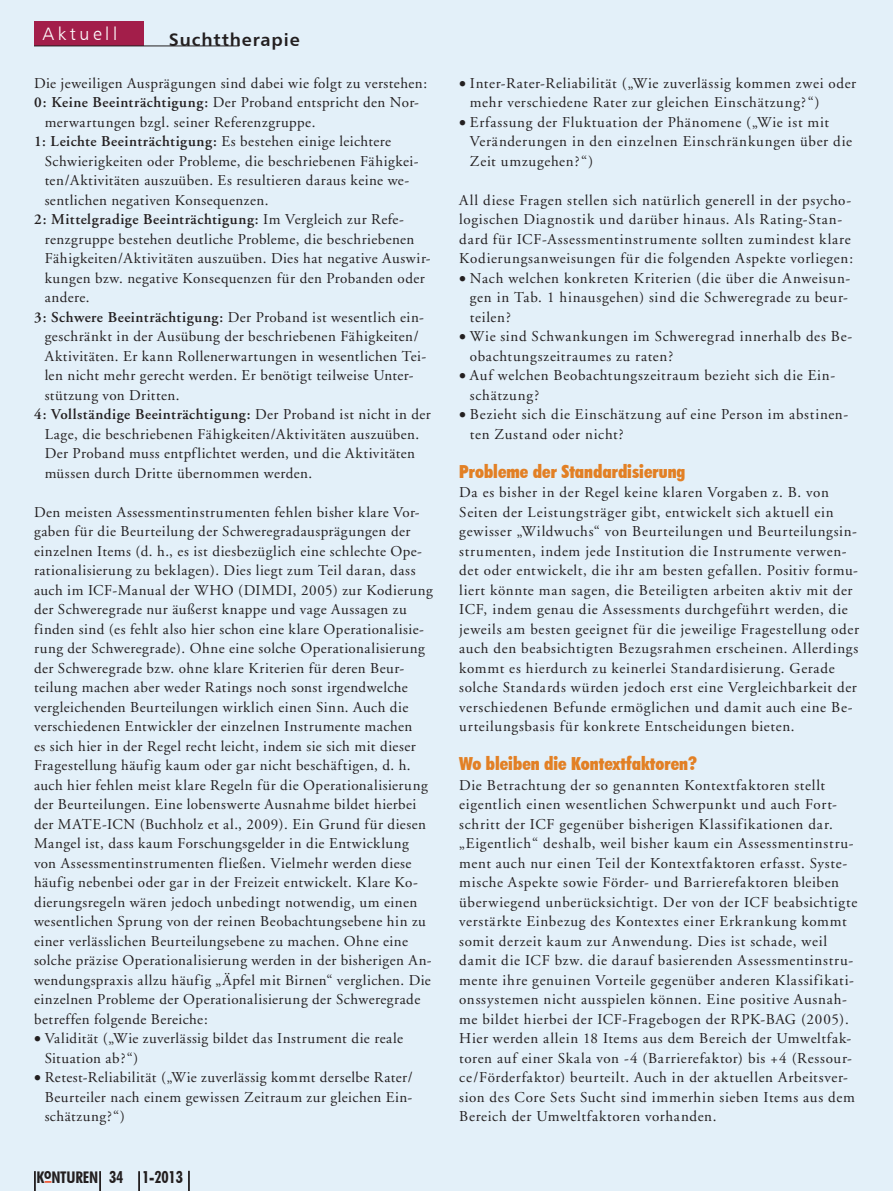
<style>
.page{position:relative;width:893px;height:1191px;background:#e3f0f9}
.page>*{position:absolute;margin:0;border:0;box-sizing:border-box;transform-origin:0 0}
.t1{font:900 condensed 18px "Futura BT";color:#e28025}
.t2{font:18px "Humanist 777 BT Bold B";letter-spacing:.045em;color:#231f20}
.t3{font:18px "Humanist 777 BT Light B";letter-spacing:.2em;color:#fff}
.t4{font:700 condensed 16.05px "Futura BT";letter-spacing:-.01em;color:#231f20}
.t5{font:15px/19.5px "Adobe Garamond";letter-spacing:.04em;color:#231f20}
.t6{font:600 15px "Adobe Garamond";letter-spacing:.035em;color:#231f20}
.s1{font-weight:600}
.s2{font-weight:400}
.s3{font-size:16.5px}
</style>
<div class="page">
<hr style="left:34px;top:1171px;width:2px;height:20px;background:#231f20">
<hr style="left:99px;top:1171px;width:2px;height:20px;background:#231f20">
<hr style="left:138px;top:1171px;width:2px;height:20px;background:#231f20">
<hr style="left:188px;top:1170px;width:2px;height:21px;background:#231f20">
<div style="left:34px;top:21px;width:109px;height:25px;background:#a31e4a"></div>
<hr style="left:34px;top:46px;width:205px;height:1px;background:#231f20">
<p class="t3" style="left:43px;top:23px;width:76px">Aktuell</p>
<p class="t2" style="left:169px;top:28px;width:132px">Suchttherapie</p>
<p class="t5" style="left:34px;top:73px;width:395px">Die jeweiligen Ausprägungen sind dabei wie folgt zu verstehen:</p>
<p class="t5" style="left:34px;top:93px;width:387px"><span class="s1">0: Keine Beeinträchtigung:</span> Der Proband entspricht den Nor-</p>
<p class="t5" style="left:45px;top:112px;width:272px">merwartungen bzgl. seiner Referenzgruppe.</p>
<p class="t6" style="left:34px;top:133px;width:359px">1: Leichte Beeinträchtigung: <span class="s2">Es bestehen einige leichtere</span></p>
<p class="t5" style="left:45px;top:151px;width:375px">Schwierigkeiten oder Probleme, die beschriebenen Fähigkei-</p>
<p class="t5" style="left:45px;top:171px;width:366px">ten/Aktivitäten auszuüben. Es resultieren daraus keine we-</p>
<p class="t5" style="left:45px;top:190px;width:225px">sentlichen negativen Konsequenzen.</p>
<p class="t6" style="left:34px;top:211px;width:371px">2: Mittelgradige Beeinträchtigung: <span class="s2">Im Vergleich zur Refe-</span></p>
<p class="t5" style="left:45px;top:229px;width:371px">renzgruppe bestehen deutliche Probleme, die beschriebenen</p>
<p class="t5" style="left:45px;top:249px;width:387px">Fähigkeiten/Aktivitäten auszuüben. Dies hat negative Auswir-</p>
<p class="t5" style="left:45px;top:268px;width:381px">kungen bzw. negative Konsequenzen für den Probanden oder</p>
<p class="t5" style="left:45px;top:288px;width:46px">andere.</p>
<p class="t5" style="left:34px;top:307px;width:392px"><span class="s1">3: Schwere Beeinträchtigung:</span> Der Proband ist wesentlich ein-</p>
<p class="t5" style="left:45px;top:327px;width:376px">geschränkt in der Ausübung der beschriebenen Fähigkeiten/</p>
<p class="t5" style="left:45px;top:346px;width:383px">Aktivitäten. Er kann Rollenerwartungen in wesentlichen Tei-</p>
<p class="t5" style="left:45px;top:366px;width:370px">len nicht mehr gerecht werden. Er benötigt teilweise Unter-</p>
<p class="t5" style="left:45px;top:385px;width:136px">stützung von Dritten.</p>
<p class="t6" style="left:34px;top:406px;width:398px">4: Vollständige Beeinträchtigung: <span class="s2">Der Proband ist nicht in der</span></p>
<p class="t5" style="left:45px;top:424px;width:376px">Lage, die beschriebenen Fähigkeiten/Aktivitäten auszuüben.</p>
<p class="t5" style="left:45px;top:444px;width:372px">Der Proband muss entpflichtet werden, und die Aktivitäten</p>
<p class="t5" style="left:45px;top:463px;width:269px">müssen durch Dritte übernommen werden.</p>
<p class="t5" style="left:34px;top:502px;width:400px">Den meisten Assessmentinstrumenten fehlen bisher klare Vor&shy;gaben für die Beurteilung der Schweregradausprägungen der einzelnen Items (d. h., es ist diesbezüglich eine schlechte Ope&shy;rationalisierung zu beklagen). Dies liegt zum Teil daran, dass auch im ICF-Manual der WHO (DIMDI, 2005) zur Kodierung der Schweregrade nur äußerst knappe und vage Aussagen zu finden sind (es fehlt also hier schon eine klare Operationalisie&shy;rung der Schweregrade). Ohne eine solche Operationalisierung der Schweregrade bzw. ohne klare Kriterien für deren Beur&shy;teilung machen aber weder Ratings noch sonst irgendwelche vergleichenden Beurteilungen wirklich einen Sinn. Auch die verschiedenen Entwickler der einzelnen Instrumente machen<br>es sich hier in der Regel recht leicht, indem sie sich mit dieser Fragestellung häufig kaum oder gar nicht beschäftigen, d. h. auch hier fehlen meist klare Regeln für die Operationalisierung der Beurteilungen. Eine lobenswerte Ausnahme bildet hierbei der MATE-ICN (Buchholz et al., 2009). Ein Grund für diesen Mangel ist, dass kaum Forschungsgelder in die Entwicklung von Assessmentinstrumenten fließen. Vielmehr werden diese häufig nebenbei oder gar in der Freizeit entwickelt. Klare Ko&shy;dierungsregeln wären jedoch unbedingt notwendig, um einen wesentlichen Sprung von der reinen Beobachtungsebene hin zu einer verlässlichen Beurteilungsebene zu machen. Ohne eine solche präzise Operationalisierung werden in der bisherigen An&shy;wendungspraxis allzu häufig „Äpfel mit Birnen“ verglichen. Die einzelnen Probleme der Operationalisierung der Schweregrade betreffen folgende Bereiche:</p>
<p class="t5" style="left:45px;top:1029px;width:360px;text-indent:-11px">• Validität („Wie zuverlässig bildet das Instrument die reale<br>Situation ab?“)</p>
<p class="t5" style="left:45px;top:1068px;width:370px;text-align:justify;text-indent:-11px">• Retest-Reliabilität („Wie zuverlässig kommt derselbe Rater/ Beurteiler nach einem gewissen Zeitraum zur gleichen Ein&shy;schätzung?“)</p>
<p class="t4" style="left:36px;top:1167px;width:148px">Ko<sub>–</sub>NTUREN <span class="s3">34 1-2013</span></p>
<p class="t5" style="left:470px;top:73px;width:388px;text-indent:-11px">• Inter-Rater-Reliabilität („Wie zuverlässig kommen zwei oder mehr verschiedene Rater zur gleichen Einschätzung?“)</p>
<p class="t5" style="left:470px;top:112px;width:384px;text-indent:-11px">• Erfassung der Fluktuation der Phänomene („Wie ist mit<br>Veränderungen in den einzelnen Einschränkungen über die<br>Zeit umzugehen?“)</p>
<p class="t5" style="left:459px;top:190px;width:395px">All diese Fragen stellen sich natürlich generell in der psycho&shy;logischen Diagnostik und darüber hinaus. Als Rating-Stan&shy;dard für ICF-Assessmentinstrumente sollten zumindest klare Kodierungsanweisungen für die folgenden Aspekte vorliegen:</p>
<p class="t5" style="left:470px;top:268px;width:382px;text-indent:-11px">• Nach welchen konkreten Kriterien (die über die Anweisun&shy;gen in Tab. 1 hinausgehen) sind die Schweregrade zu beur&shy;teilen?</p>
<p class="t5" style="left:470px;top:327px;width:384px;text-indent:-11px">• Wie sind Schwankungen im Schweregrad innerhalb des Be&shy;obachtungszeitraumes zu raten?</p>
<p class="t5" style="left:470px;top:366px;width:367px;text-indent:-11px">• Auf welchen Beobachtungszeitraum bezieht sich die Ein&shy;schätzung?</p>
<p class="t5" style="left:470px;top:405px;width:380px;text-indent:-11px">• Bezieht sich die Einschätzung auf eine Person im abstinen&shy;ten Zustand oder nicht?</p>
<p class="t1" style="left:459px;top:460px;width:228px">Probleme der Standardisierung</p>
<p class="t5" style="left:459px;top:483px;width:401px">Da es bisher in der Regel keine klaren Vorgaben z. B. von Seiten der Leistungsträger gibt, entwickelt sich aktuell ein gewisser „Wildwuchs“ von Beurteilungen und Beurteilungsin&shy;strumenten, indem jede Institution die Instrumente verwen&shy;det oder entwickelt, die ihr am besten gefallen. Positiv formu&shy;liert könnte man sagen, die Beteiligten arbeiten aktiv mit der ICF, indem genau die Assessments durchgeführt werden, die jeweils am besten geeignet für die jeweilige Fragestellung oder auch den beabsichtigten Bezugsrahmen erscheinen. Allerdings kommt es hierdurch zu keinerlei Standardisierung. Gerade solche Standards würden jedoch erst eine Vergleichbarkeit der verschiedenen Befunde ermöglichen und damit auch eine Be&shy;urteilungsbasis für konkrete Entscheidungen bieten.</p>
<p class="t1" style="left:459px;top:753px;width:239px">Wo bleiben die Kontextfaktoren?</p>
<p class="t5" style="left:459px;top:775px;width:400px">Die Betrachtung der so genannten Kontextfaktoren stellt eigentlich einen wesentlichen Schwerpunkt und auch Fort&shy;schritt der ICF gegenüber bisherigen Klassifikationen dar. „Eigentlich“ deshalb, weil bisher kaum ein Assessmentinstru&shy;ment auch nur einen Teil der Kontextfaktoren erfasst. Syste&shy;mische Aspekte sowie Förder- und Barrierefaktoren bleiben überwiegend unberücksichtigt. Der von der ICF beabsichtigte verstärkte Einbezug des Kontextes einer Erkrankung kommt somit derzeit kaum zur Anwendung. Dies ist schade, weil damit die ICF bzw. die darauf basierenden Assessmentinstru&shy;mente ihre genuinen Vorteile gegenüber anderen Klassifikati&shy;onssystemen nicht ausspielen können. Eine positive Ausnah&shy;me bildet hierbei der ICF-Fragebogen der RPK-BAG (2005).<br>Hier werden allein 18 Items aus dem Bereich der Umweltfak&shy;toren auf einer Skala von -4 (Barrierefaktor) bis +4 (Ressour&shy;ce/Förderfaktor) beurteilt. Auch in der aktuellen Arbeitsver&shy;sion des Core Sets Sucht sind immerhin sieben Items aus dem Bereich der Umweltfaktoren vorhanden.</p>
</div>
